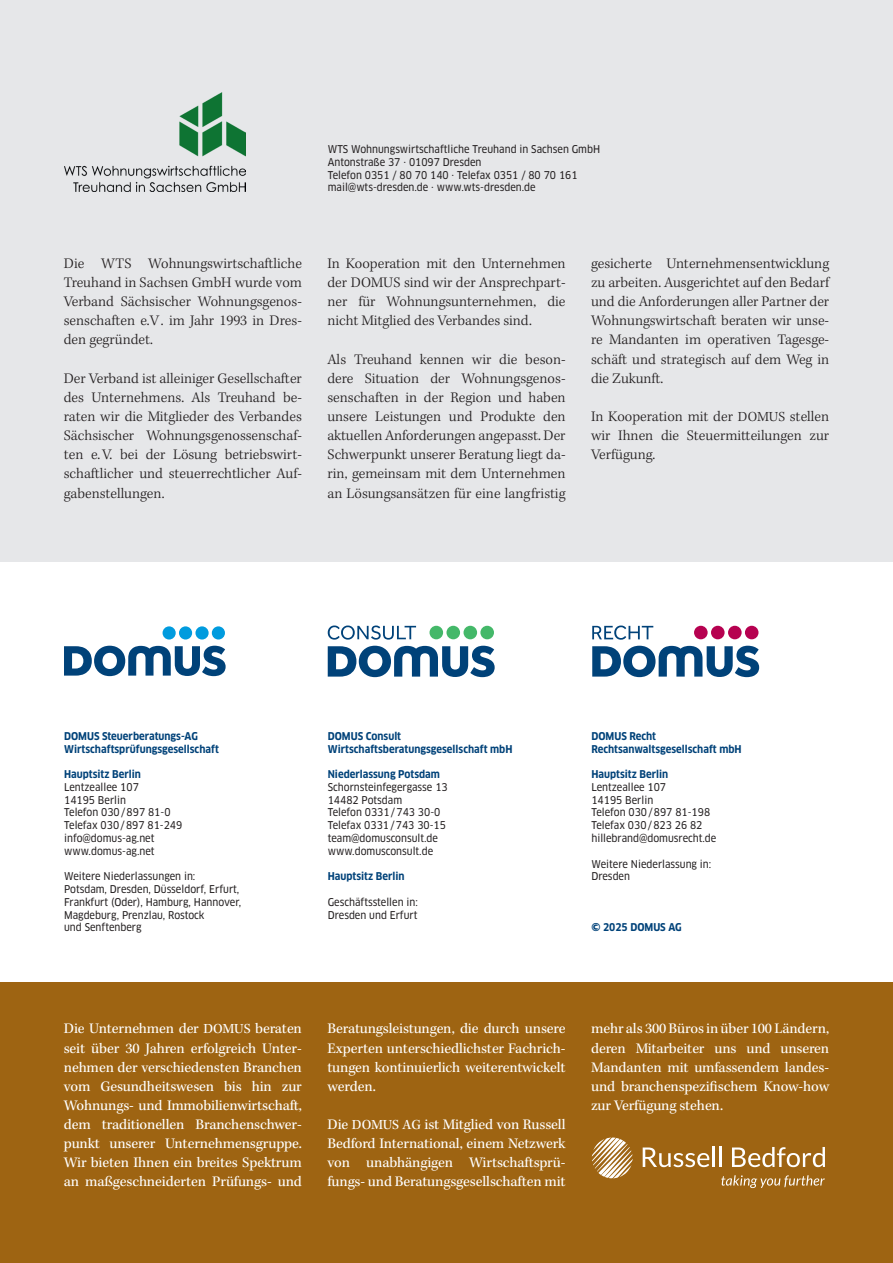
<style>
.page{position:relative;width:893px;height:1263px;background:#fff}
.page>*{position:absolute;margin:0;border:0;box-sizing:border-box;transform-origin:0 0}
.t1{font:300 15px/19.2px "Kepler Std";color:#231f20;text-align:justify}
.t2{font:15px/19.2px "Kepler Std";letter-spacing:-.01em;color:#fff;text-align:justify}
.t3{font:10.5px/12.8px "Clan Pro Narr News";color:#231f20}
.t4{font:700 10.5px/12.8px "Clan Pro Narr";color:#004279}
.s1{font-size:14.25px}
</style>
<div class="page">
<div style="left:0;top:982px;width:893px;height:281px;background:#9e6412"></div>
<svg style="left:592px;top:1137px;width:41px;height:42px"></svg>
<svg style="left:643px;top:1147px;width:66px;height:20px"></svg>
<hr style="left:713px;top:1147px;width:2px;height:20px;background:#fff">
<hr style="left:720px;top:1147px;width:2px;height:20px;background:#fff">
<svg style="left:732px;top:1147px;width:93px;height:20px"></svg>
<svg style="left:721px;top:1175px;width:104px;height:13px"></svg>
<div style="left:0;top:0;width:893px;height:561px;background:#e6e7e9"></div>
<svg style="left:328px;top:646px;width:167px;height:31px"></svg>
<div style="left:480px;top:626px;width:14px;height:13px;background:#44b869;border-radius:50%"></div>
<div style="left:463px;top:626px;width:14px;height:13px;background:#44b869;border-radius:50%"></div>
<div style="left:446px;top:626px;width:14px;height:13px;background:#44b869;border-radius:50%"></div>
<div style="left:429px;top:626px;width:14px;height:13px;background:#44b869;border-radius:50%"></div>
<svg style="left:328px;top:625px;width:88px;height:15px"></svg>
<svg style="left:592px;top:646px;width:167px;height:31px"></svg>
<div style="left:745px;top:626px;width:13px;height:13px;background:#b60150;border-radius:50%"></div>
<div style="left:728px;top:626px;width:14px;height:13px;background:#b60150;border-radius:50%"></div>
<div style="left:711px;top:626px;width:14px;height:13px;background:#b60150;border-radius:50%"></div>
<div style="left:694px;top:626px;width:14px;height:13px;background:#b60150;border-radius:50%"></div>
<svg style="left:592px;top:625px;width:61px;height:15px"></svg>
<img style="left:64px;top:92px;width:181px;height:99px">
<svg style="left:64px;top:646px;width:162px;height:30px"></svg>
<div style="left:212px;top:626px;width:13px;height:13px;background:#009bde;border-radius:50%"></div>
<div style="left:195px;top:626px;width:14px;height:13px;background:#009bde;border-radius:50%"></div>
<div style="left:179px;top:626px;width:13px;height:13px;background:#009bde;border-radius:50%"></div>
<div style="left:163px;top:626px;width:13px;height:13px;background:#009bde;border-radius:50%"></div>
<p class="t3" style="left:328px;top:143px;width:274px">WTS Wohnungswirtschaftliche Treuhand in Sachsen GmbH Antonstraße 37 · 01097 Dresden<br>Telefon 0351 / 80 70 140 · Telefax 0351 / 80 70 161 mail@wts-dresden.de · www.wts-dresden.de</p>
<p class="t1" style="left:64px;top:254px;width:240px">Die WTS Wohnungswirtschaftliche Treuhand in Sachsen GmbH wurde vom Verband Sächsischer Wohnungsgenos&shy;senschaften e.V. im Jahr 1993 in Dres&shy;den gegründet.</p>
<p class="t1" style="left:64px;top:369px;width:240px">Der Verband ist alleiniger Gesellschafter des Unternehmens. Als Treuhand be&shy;raten wir die Mitglieder des Verbandes Sächsischer Wohnungsgenossenschaf&shy;ten e.V. bei der Lösung betriebswirt&shy;schaftlicher und steuerrechtlicher Auf&shy;gabenstellungen.</p>
<p class="t1" style="left:327px;top:254px;width:240px">In Kooperation mit den Unternehmen der DOMUS sind wir der Ansprechpart&shy;ner für Wohnungsunternehmen, die nicht Mitglied des Verbandes sind.</p>
<p class="t1" style="left:327px;top:350px;width:240px">Als Treuhand kennen wir die beson&shy;dere Situation der Wohnungsgenos&shy;senschaften in der Region und haben unsere Leistungen und Produkte den aktuellen Anforderungen angepasst. Der Schwerpunkt unserer Beratung liegt da&shy;rin, gemeinsam mit dem Unternehmen an Lösungsansätzen für eine langfristig</p>
<p class="t1" style="left:591px;top:254px;width:240px">gesicherte Unternehmensentwicklung zu arbeiten. Ausgerichtet auf den Bedarf und die Anforderungen aller Partner der Wohnungswirtschaft beraten wir unse&shy;re Mandanten im operativen Tagesge&shy;schäft und strategisch auf dem Weg in die Zukunft.</p>
<p class="t1" style="left:591px;top:407px;width:240px">In Kooperation mit der <span class="s1">DOMUS</span> stellen wir Ihnen die Steuermitteilungen zur Verfügung.</p>
<p class="t4" style="left:64px;top:730px;width:156px">DOMUS Steuerberatungs-AG<br>Wirtschaftsprüfungsgesellschaft</p>
<p class="t4" style="left:64px;top:768px;width:78px">Hauptsitz Berlin</p>
<p class="t3" style="left:64px;top:781px;width:120px">Lentzeallee 107<br>14195 Berlin<br>Telefon 030/897 81-0<br>Telefax 030/897 81-249 info@domus-ag.net www.domus-ag.net</p>
<p class="t3" style="left:64px;top:870px;width:179px">Weitere Niederlassungen in:<br>Potsdam, Dresden, Düsseldorf, Erfurt,<br>Frankfurt (Oder), Hamburg, Hannover,<br>Magdeburg, Prenzlau, Rostock<br>und Senftenberg</p>
<p class="t4" style="left:328px;top:730px;width:186px">DOMUS Consult<br>Wirtschaftsberatungsgesellschaft mbH</p>
<p class="t4" style="left:328px;top:768px;width:114px">Niederlassung Potsdam</p>
<p class="t3" style="left:328px;top:781px;width:121px">Schornsteinfegergasse 13<br>14482 Potsdam<br>Telefon 0331/743 30-0<br>Telefax 0331/743 30-15 team@domusconsult.de www.domusconsult.de</p>
<p class="t4" style="left:328px;top:870px;width:78px">Hauptsitz Berlin</p>
<p class="t3" style="left:328px;top:895px;width:92px">Geschäftsstellen in:<br>Dresden und Erfurt</p>
<p class="t4" style="left:591px;top:730px;width:152px">DOMUS Recht<br>Rechtsanwaltsgesellschaft mbH</p>
<p class="t4" style="left:591px;top:768px;width:78px">Hauptsitz Berlin</p>
<p class="t3" style="left:591px;top:781px;width:126px">Lentzeallee 107<br>14195 Berlin<br>Telefon 030/897 81-198<br>Telefax 030/823 26 82 hillebrand@domusrecht.de</p>
<p class="t3" style="left:591px;top:857px;width:121px">Weitere Niederlassung in:<br>Dresden</p>
<p class="t4" style="left:591px;top:921px;width:92px">© 2025 DOMUS AG</p>
<p class="t2" style="left:64px;top:1020px;width:240px">Die Unternehmen der <span class="s1">DOMUS</span> beraten seit über 30 Jahren erfolgreich Unter&shy;nehmen der verschiedensten Branchen vom Gesundheitswesen bis hin zur Wohnungs- und Immobilienwirtschaft, dem traditionellen Branchenschwer&shy;punkt unserer Unternehmensgruppe.<br>Wir bieten Ihnen ein breites Spektrum an maßgeschneiderten Prüfungs- und</p>
<p class="t2" style="left:327px;top:1020px;width:240px">Beratungsleistungen, die durch unsere Experten unterschiedlichster Fachrich&shy;tungen kontinuierlich weiterentwickelt werden.</p>
<p class="t2" style="left:327px;top:1115px;width:240px">Die <span class="s1">DOMUS AG</span> ist Mitglied von Russell Bedford International, einem Netzwerk von unabhängigen Wirtschaftsprü&shy;fungs- und Beratungsgesellschaften mit</p>
<p class="t2" style="left:591px;top:1020px;width:240px">mehr als 300 Büros in über 100 Ländern, deren Mitarbeiter uns und unseren Mandanten mit umfassendem landes&shy;und branchenspezifischem Know-how zur Verfügung stehen.</p>
</div>
